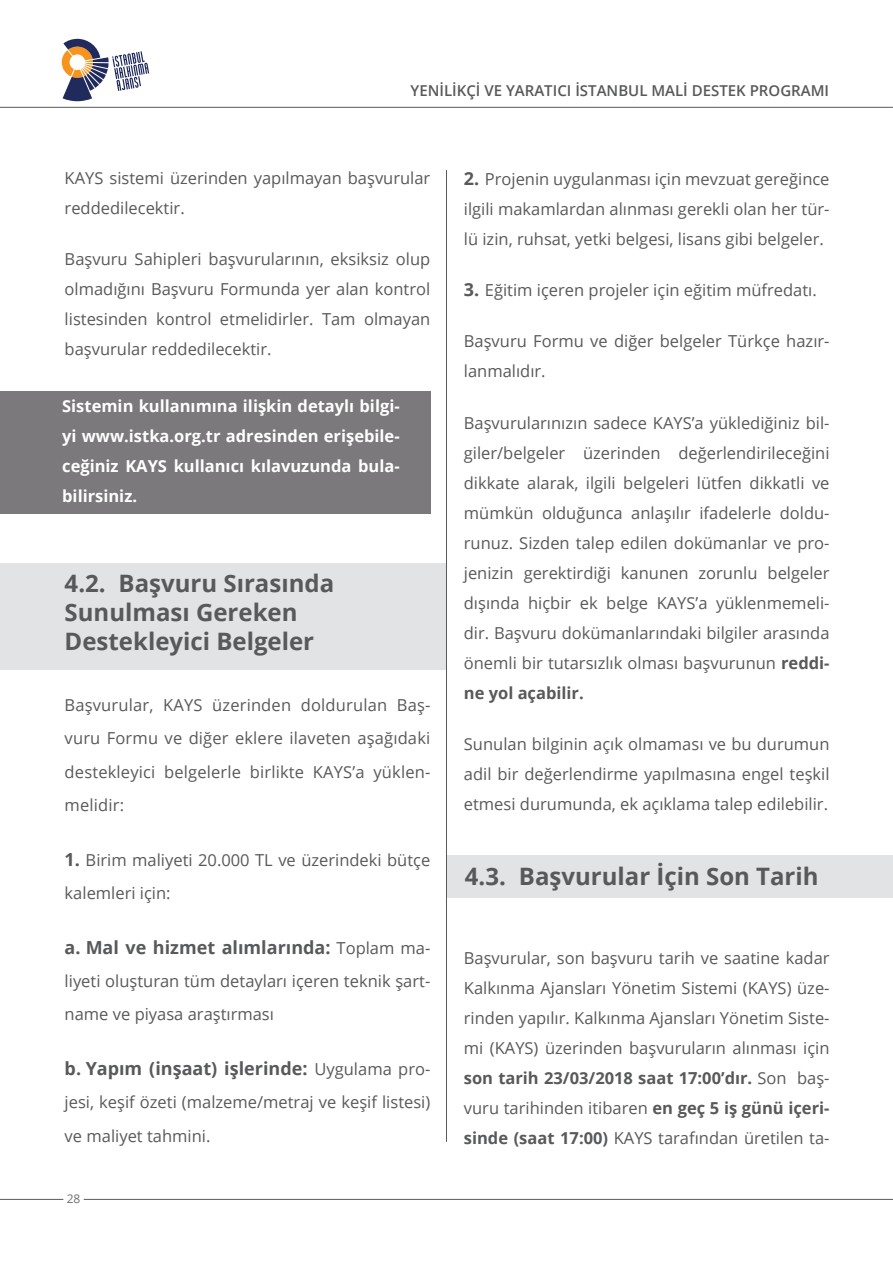
<style>
.page{position:relative;width:893px;height:1263px;background:#fff}
.page>*{position:absolute;margin:0;border:0;box-sizing:border-box;transform-origin:0 0}
.t1{font:700 24px/28.8px "Open Sans";color:#58595b}
.t2{font:700 18px "Open Sans";color:#58595b}
.t3{font:16.5px/30px "Open Sans";color:#58595b;text-align:justify}
.t4{font:700 16.5px/30px "Open Sans";color:#fff;text-align:justify}
.t5{font:600 15px "Open Sans";color:#58595b}
.t6{font:12px "Open Sans";color:#6d6e71}
.s1{font-weight:700;font-size:18px}
.s2{font-weight:400;font-size:16.5px}
.s3{font-weight:700}
</style>
<div class="page">
<svg style="left:62px;top:39px;width:87px;height:62px"></svg>
<hr style="left:0;top:107px;width:893px;height:1px;background:#58595b">
<hr style="left:84px;top:1199px;width:809px;height:1px;background:#58595b">
<hr style="left:0;top:1199px;width:63px;height:1px;background:#58595b">
<div style="left:447px;top:855px;width:446px;height:42px;background:#e2e3e4"></div>
<div style="left:0;top:563px;width:446px;height:106px;background:#e2e3e4"></div>
<hr style="left:446px;top:170px;width:1px;height:972px;background:#58595b">
<div style="left:0;top:391px;width:430px;height:123px;background:#7b797b"></div>
<p class="t5" style="left:411px;top:80px;width:420px">YENİLİKÇİ VE YARATICI İSTANBUL MALİ DESTEK PROGRAMI</p>
<p class="t3" style="left:65px;top:162px;width:367px">KAYS sistemi üzerinden yapılmayan başvurular reddedilecektir.</p>
<p class="t3" style="left:65px;top:243px;width:367px">Başvuru Sahipleri başvurularının, eksiksiz olup olmadığını Başvuru Formunda yer alan kontrol listesinden kontrol etmelidirler. Tam olmayan başvurular reddedilecektir.</p>
<p class="t4" style="left:62px;top:391px;width:339px">Sistemin kullanımına ilişkin detaylı bilgi&shy;yi www.istka.org.tr adresinden erişebile&shy;ceğiniz KAYS kullanıcı kılavuzunda bula&shy;bilirsiniz.</p>
<h1 class="t1" style="left:65px;top:568px;width:271px">4.2. Başvuru Sırasında<br>Sunulması Gereken<br>Destekleyici Belgeler</h1>
<p class="t3" style="left:65px;top:688px;width:367px;line-height:33.3px">Başvurular, KAYS üzerinden doldurulan Baş&shy;vuru Formu ve diğer eklere ilaveten aşağıdaki destekleyici belgelerle birlikte KAYS’a yüklen&shy;melidir:</p>
<p class="t3" style="left:65px;top:843px;width:367px;line-height:33.3px"><span class="s1">1.</span> Birim maliyeti 20.000 TL ve üzerindeki bütçe kalemleri için:</p>
<p class="t2" style="left:65px;top:934px;width:367px">a. Mal ve hizmet alımlarında: <span class="s2">Toplam ma-</span></p>
<p class="t3" style="left:65px;top:964px;width:367px;line-height:33.3px">liyeti oluşturan tüm detayları içeren teknik şart&shy;name ve piyasa araştırması</p>
<p class="t2" style="left:65px;top:1056px;width:367px">b. Yapım (inşaat) işlerinde: <span class="s2">Uygulama pro-</span></p>
<p class="t3" style="left:65px;top:1085px;width:367px;line-height:33.3px">jesi, keşif özeti (malzeme/metraj ve keşif listesi) ve maliyet tahmini.</p>
<p class="t6" style="left:67px;top:1190px;width:15px">28</p>
<p class="t3" style="left:464px;top:163px;width:367px"><span class="s1">2.</span> Projenin uygulanması için mevzuat gereğince ilgili makamlardan alınması gerekli olan her tür&shy;lü izin, ruhsat, yetki belgesi, lisans gibi belgeler.</p>
<p class="t3" style="left:464px;top:275px;width:354px"><span class="s1">3.</span> Eğitim içeren projeler için eğitim müfredatı.</p>
<p class="t3" style="left:464px;top:326px;width:367px">Başvuru Formu ve diğer belgeler Türkçe hazır&shy;lanmalıdır.</p>
<p class="t3" style="left:464px;top:407px;width:367px">Başvurularınızın sadece KAYS’a yüklediğiniz bil&shy;giler/belgeler üzerinden değerlendirileceğini dikkate alarak, ilgili belgeleri lütfen dikkatli ve mümkün olduğunca anlaşılır ifadelerle doldu&shy;runuz. Sizden talep edilen dokümanlar ve pro&shy;jenizin gerektirdiği kanunen zorunlu belgeler dışında hiçbir ek belge KAYS’a yüklenmemeli&shy;dir. Başvuru dokümanlarındaki bilgiler arasında önemli bir tutarsızlık olması başvurunun <span class="s3">reddi&shy;ne yol açabilir.</span></p>
<p class="t3" style="left:464px;top:728px;width:367px">Sunulan bilginin açık olmaması ve bu durumun adil bir değerlendirme yapılmasına engel teşkil etmesi durumunda, ek açıklama talep edilebilir.</p>
<h1 class="t1" style="left:465px;top:861px;width:355px">4.3. Başvurular İçin Son Tarih</h1>
<p class="t3" style="left:464px;top:942px;width:367px">Başvurular, son başvuru tarih ve saatine kadar Kalkınma Ajansları Yönetim Sistemi (KAYS) üze&shy;rinden yapılır. Kalkınma Ajansları Yönetim Siste&shy;mi (KAYS) üzerinden başvuruların alınması için <span class="s3">son tarih 23/03/2018 saat 17:00’dır.</span> Son baş&shy;vuru tarihinden itibaren <span class="s3">en geç 5 iş günü içeri&shy;sinde (saat 17:00)</span> KAYS tarafından üretilen ta-</p>
</div>
